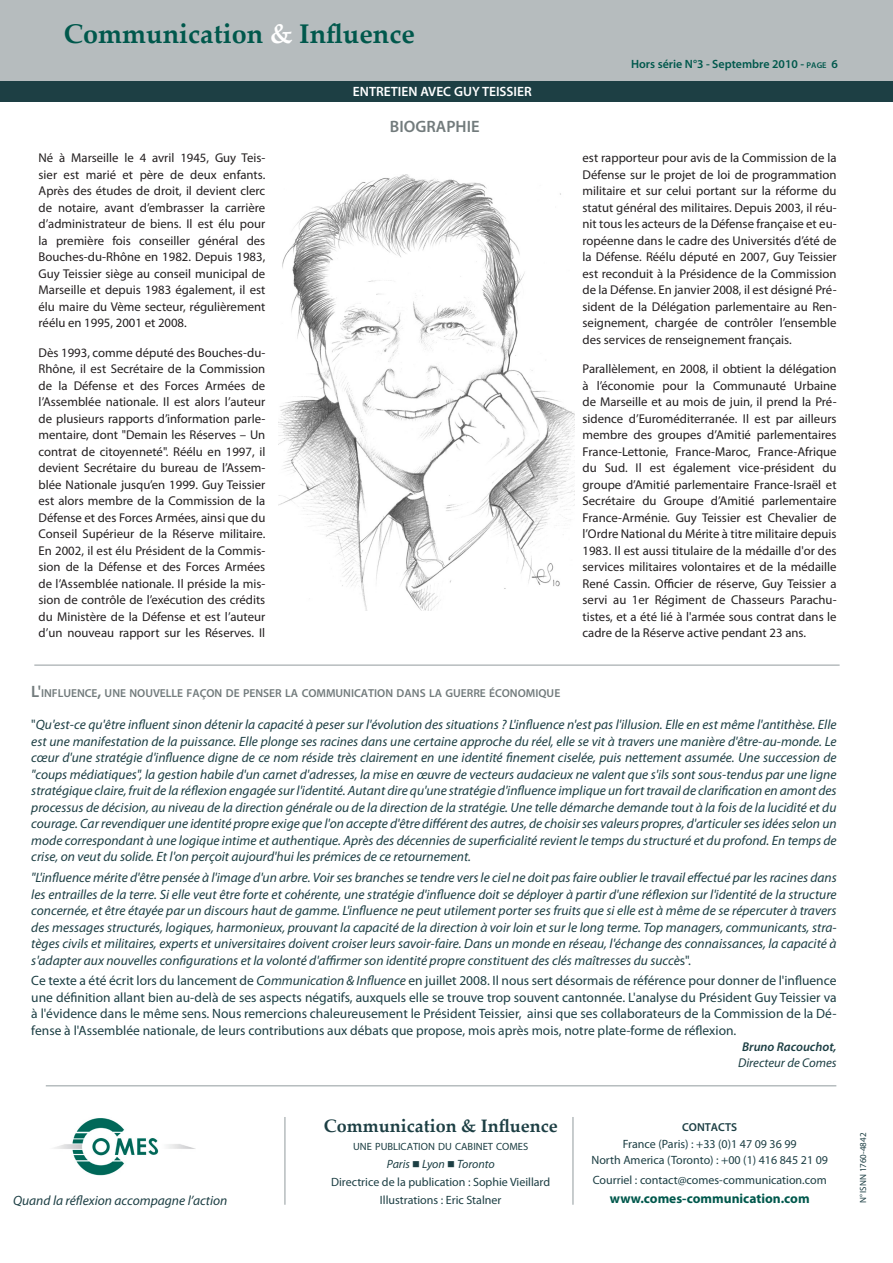
<style>
.page{position:relative;width:893px;height:1263px;background:#fff}
.page>*{position:absolute;margin:0;border:0;box-sizing:border-box;transform-origin:0 0}
.t1{font:700 27px "Palatino Linotype";color:#00584c}
.t2{font:700 18px "Palatino Linotype";color:#1d3f44}
.Titre_colonnes{font:600 16.5px "Myriad Pro";color:#727b7c}
.Style_de_paragraphe{font:italic 13.5px/16.5px "Myriad Pro";color:#1d3f44;text-align:justify}
.Style_de_paragraphe-2{font:13.5px/16.5px "Myriad Pro";color:#1d3f44;text-align:justify}
.t3{font:700 13.5px "Myriad Pro";color:#00584c}
.t4{font:600 13.5px "Myriad Pro";color:#fff}
.Style__colonne-texte{font:12.75px/16.5px "Myriad Pro";color:#231f20;text-align:justify}
.Style_de_paragraphe-3{font:italic 12.75px "Myriad Pro";color:#1d3f44}
.Style_de_paragraphe-4{font:italic 600 12.75px "Myriad Pro";color:#1d3f44}
.t5{font:12px "Myriad Pro";color:#1d3f44}
.t6{font:600 12px "Myriad Pro";color:#00584c}
.t7{font:italic 12px "Myriad Pro";color:#1d3f44}
.Titre_colonnes-2{font:600 11.55px "Myriad Pro";color:#727b7c}
.t8{font:600 11.55px "Myriad Pro";letter-spacing:-.005em;color:#1d3f44}
.t9{font:10.5px "Myriad Pro";color:#1d3f44}
.Style_de_paragraphe-5{font:9px "Myriad Pro";color:#1d3f44}
.s1{color:#fff}
.s2{font-size:8.4px}
.s3{font-size:16.5px}
.s4{font-style:normal}
.s5{font-style:italic}
</style>
<div class="page">
<div style="left:0;top:81px;width:893px;height:21px;background:#1d3f44"></div>
<div style="left:0;top:0;width:893px;height:81px;background:#b6bcbe"></div>
<img style="left:278px;top:175px;width:296px;height:436px">
<img style="left:54px;top:1118px;width:141px;height:58px">
<hr style="left:284px;top:1117px;width:2px;height:88px;background:#b6bcbe">
<hr style="left:572px;top:1117px;width:2px;height:88px;background:#b6bcbe">
<hr style="left:34px;top:664px;width:806px;height:2px;background:#b6bcbe">
<hr style="left:46px;top:1085px;width:790px;height:1px;background:#b6bcbe">
<p class="t1" style="left:64px;top:14px;width:353px">Communication <span class="s1">&amp;</span> Influence</p>
<p class="t4" style="left:353px;top:83px;width:180px">ENTRETIEN AVEC GUY TEISSIER</p>
<p class="Style__colonne-texte" style="left:39px;top:150px;width:228px">Né à Marseille le 4 avril 1945, Guy Teis&shy;sier est marié et père de deux enfants.<br>Après des études de droit, il devient clerc de notaire, avant d’embrasser la carrière d’administrateur de biens. Il est élu pour la première fois conseiller général des Bouches-du-Rhône en 1982. Depuis 1983, Guy Teissier siège au conseil municipal de Marseille et depuis 1983 également, il est élu maire du Vème secteur, régulièrement réélu en 1995, 2001 et 2008.</p>
<p class="Style__colonne-texte" style="left:39px;top:344px;width:228px">Dès 1993, comme député des Bouches-du-Rhône, il est Secrétaire de la Commission de la Défense et des Forces Armées de l’Assemblée nationale. Il est alors l’auteur de plusieurs rapports d’information parle&shy;mentaire, dont "Demain les Réserves – Un contrat de citoyenneté". Réélu en 1997, il devient Secrétaire du bureau de l’Assem&shy;blée Nationale jusqu’en 1999. Guy Teissier est alors membre de la Commission de la Défense et des Forces Armées, ainsi que du Conseil Supérieur de la Réserve militaire.<br>En 2002, il est élu Président de la Commis&shy;sion de la Défense et des Forces Armées de l’Assemblée nationale. Il préside la mis&shy;sion de contrôle de l’exécution des crédits du Ministère de la Défense et est l’auteur d’un nouveau rapport sur les Réserves. Il</p>
<p class="Titre_colonnes" style="left:390px;top:116px;width:91px">BIOGRAPHIE</p>
<p class="t6" style="left:631px;top:56px;width:208px">Hors série N°3 - Septembre 2010 - <span class="s2">PAGE</span> 6</p>
<p class="Style__colonne-texte" style="left:583px;top:150px;width:256px">est rapporteur pour avis de la Commission de la Défense sur le projet de loi de programmation militaire et sur celui portant sur la réforme du statut général des militaires. Depuis 2003, il réu&shy;nit tous les acteurs de la Défense française et eu&shy;ropéenne dans le cadre des Universités d’été de la Défense. Réélu député en 2007, Guy Teissier est reconduit à la Présidence de la Commission de la Défense. En janvier 2008, il est désigné Pré&shy;sident de la Délégation parlementaire au Ren&shy;seignement, chargée de contrôler l’ensemble des services de renseignement français.</p>
<p class="Style__colonne-texte" style="left:583px;top:360px;width:256px">Parallèlement, en 2008, il obtient la délégation à l’économie pour la Communauté Urbaine de Marseille et au mois de juin, il prend la Pré&shy;sidence d’Euroméditerranée. Il est par ailleurs membre des groupes d’Amitié parlementaires France-Lettonie, France-Maroc, France-Afrique du Sud. Il est également vice-président du groupe d’Amitié parlementaire France-Israël et Secrétaire du Groupe d’Amitié parlementaire France-Arménie. Guy Teissier est Chevalier de l’Ordre National du Mérite à titre militaire depuis 1983. Il est aussi titulaire de la médaille d'or des services militaires volontaires et de la médaille René Cassin. Officier de réserve, Guy Teissier a servi au 1er Régiment de Chasseurs Parachu&shy;tistes, et a été lié à l'armée sous contrat dans le cadre de la Réserve active pendant 23 ans.</p>
<p class="Titre_colonnes-2" style="left:31px;top:686px;width:136px"><span class="s3">L'</span>INFLUENCE<span class="s3">,</span> UNE NOUVELLE</p>
<p class="Titre_colonnes-2" style="left:187px;top:686px;width:84px">FAÇON DE PENSER</p>
<p class="Titre_colonnes-2" style="left:285px;top:686px;width:183px">LA COMMUNICATION DANS LA GUERRE</p>
<p class="Titre_colonnes-2" style="left:489px;top:686px;width:71px">ÉCONOMIQUE</p>
<p class="Style_de_paragraphe" style="left:31px;top:716px;width:807px"><span class="s4">"</span>Qu'est-ce qu'être influent sinon détenir la capacité à peser sur l'évolution des situations ? L'influence n'est pas l'illusion. Elle en est même l'antithèse. Elle est une manifestation de la puissance. Elle plonge ses racines dans une certaine approche du réel, elle se vit à travers une manière d'être-au-monde. Le cœur d'une stratégie d'influence digne de ce nom réside très clairement en une identité finement ciselée, puis nettement assumée. Une succession de "coups médiatiques", la gestion habile d'un carnet d'adresses, la mise en œuvre de vecteurs audacieux ne valent que s'ils sont sous-tendus par une ligne stratégique claire, fruit de la réflexion engagée sur l'identité. Autant dire qu'une stratégie d'influence implique un fort travail de clarification en amont des processus de décision, au niveau de la direction générale ou de la direction de la stratégie. Une telle démarche demande tout à la fois de la lucidité et du courage. Car revendiquer une identité propre exige que l'on accepte d'être différent des autres, de choisir ses valeurs propres, d'articuler ses idées selon un mode correspondant à une logique intime et authentique. Après des décennies de superficialité revient le temps du structuré et du profond. En temps de crise, on veut du solide. Et l'on perçoit aujourd'hui les prémices de ce retournement.</p>
<p class="Style_de_paragraphe" style="left:31px;top:869px;width:807px">"L'influence mérite d'être pensée à l'image d'un arbre. Voir ses branches se tendre vers le ciel ne doit pas faire oublier le travail effectué par les racines dans les entrailles de la terre. Si elle veut être forte et cohérente, une stratégie d'influence doit se déployer à partir d'une réflexion sur l'identité de la structure concernée, et être étayée par un discours haut de gamme. L'influence ne peut utilement porter ses fruits que si elle est à même de se répercuter à travers des messages structurés, logiques, harmonieux, prouvant la capacité de la direction à voir loin et sur le long terme. Top managers, communicants, stra&shy;tèges civils et militaires, experts et universitaires doivent croiser leurs savoir-faire. Dans un monde en réseau, l'échange des connaissances, la capacité à s'adapter aux nouvelles configurations et la volonté d'affirmer son identité propre constituent des clés maîtresses du succè<span class="s4">s".</span></p>
<p class="Style_de_paragraphe-2" style="left:31px;top:972px;width:807px">Ce texte a été écrit lors du lancement de <span class="s5">Communication &amp; Influence</span> en juillet 2008. Il nous sert désormais de référence pour donner de l'influence une définition allant bien au-delà de ses aspects négatifs, auxquels elle se trouve trop souvent cantonnée. L'analyse du Président Guy Teissier va à l'évidence dans le même sens. Nous remercions chaleureusement le Président Teissier, ainsi que ses collaborateurs de la Commission de la Dé&shy;fense à l'Assemblée nationale, de leurs contributions aux débats que propose, mois après mois, notre plate-forme de réflexion.</p>
<p class="Style_de_paragraphe-4" style="left:742px;top:1039px;width:96px">Bruno Racouchot,</p>
<p class="Style_de_paragraphe-3" style="left:738px;top:1055px;width:100px">Directeur de Comes</p>
<p class="t2" style="left:324px;top:1113px;width:236px">Communication &amp; Influence</p>
<p class="t9" style="left:353px;top:1139px;width:177px">UNE PUBLICATION DU CABINET COMES</p>
<p class="t7" style="left:387px;top:1156px;width:110px">Paris ■ Lyon ■ Toronto</p>
<p class="t5" style="left:331px;top:1174px;width:221px">Directrice de la publication : Sophie Vieillard</p>
<p class="Style_de_paragraphe" style="left:13px;top:1192px;width:216px">Quand la réflexion accompagne l’action</p>
<p class="t5" style="left:380px;top:1192px;width:123px">Illustrations : Eric Stalner</p>
<p class="t8" style="left:682px;top:1120px;width:50px">CONTACTS</p>
<p class="t5" style="left:623px;top:1136px;width:176px">France (Paris) : +33 (0)1 47 09 36 99</p>
<p class="t5" style="left:591px;top:1152px;width:238px">North America (Toronto) : +00 (1) 416 845 21 09</p>
<p class="t5" style="left:593px;top:1172px;width:235px">Courriel : contact@comes-communication.com</p>
<p class="t3" style="left:610px;top:1190px;width:201px">www.comes-communication.com</p>
<p class="Style_de_paragraphe-5" style="left:858px;top:1203px;width:72px;rotate:-90deg">N° ISNN 1760-4842</p>
</div>
